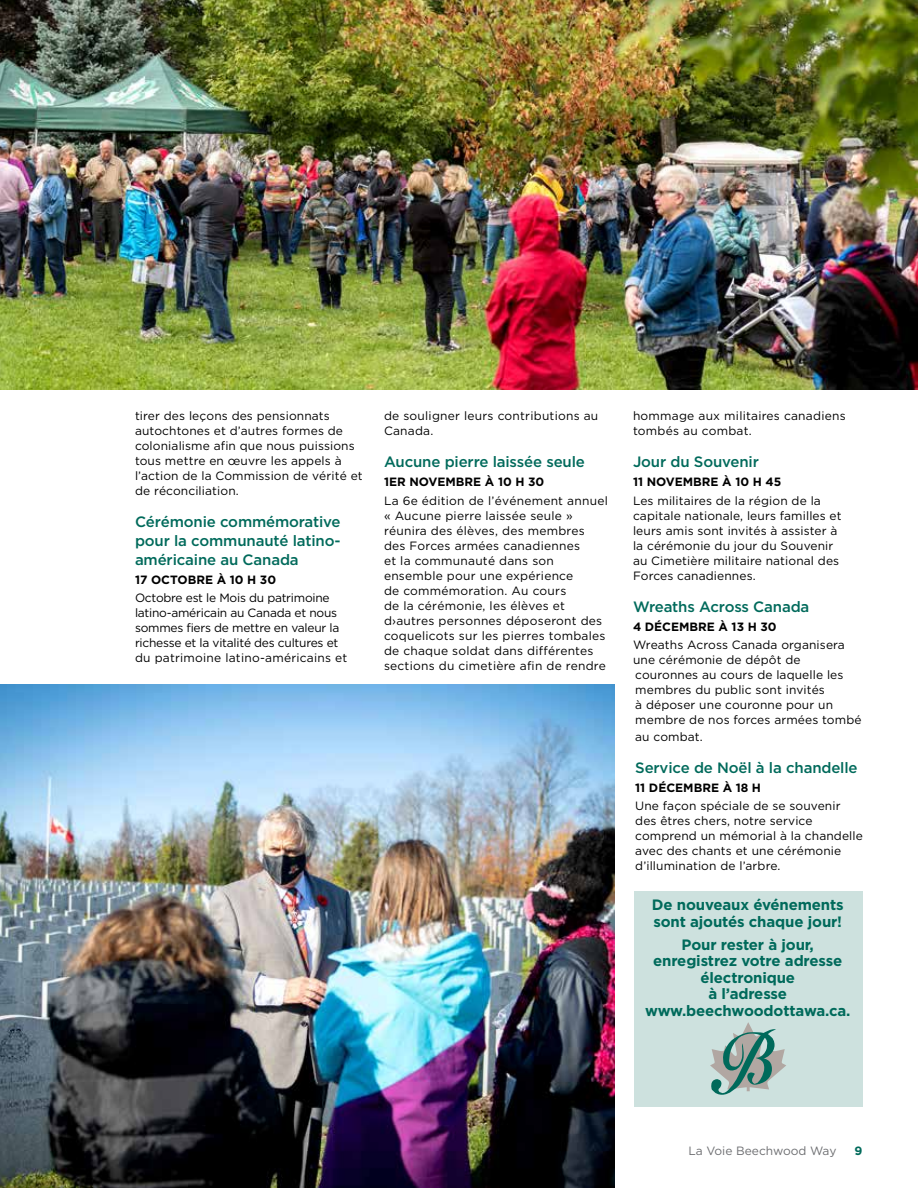
<style>
.page{position:relative;width:918px;height:1188px;background:#fff}
.page>*{position:absolute;margin:0;border:0;box-sizing:border-box;transform-origin:0 0}
.t1{font:500 15px/18.8px "Gotham HTF";letter-spacing:-.01em;color:#006a5b;text-align:justify}
.t2{font:700 15px/16.5px "Gotham";letter-spacing:-.01em;color:#006a5b}
.t3{font:12px/15px "Gotham";letter-spacing:.01em;color:#000}
.t4{font:12px/15px "Gotham";letter-spacing:-.02em;color:#000}
.t5{font:700 12px "Gotham";color:#000}
.t6{font:12px "Gotham";color:#6d6e71}
.t7{font:700 12px "Gotham";color:#006a5b}
</style>
<div class="page">
<img style="left:0;top:0;width:918px;height:389px">
<img style="left:0;top:685px;width:615px;height:503px">
<div style="left:634px;top:891px;width:229px;height:216px;background:#cde1de"></div>
<svg style="left:710px;top:1022px;width:76px;height:73px"></svg>
<p class="t3" style="left:135px;top:408px;width:229px">tirer des leçons des pensionnats autochtones et d’autres formes de colonialisme afin que nous puissions tous mettre en œuvre les appels à l’action de la Commission de vérité et de réconciliation.</p>
<p class="t1" style="left:135px;top:512px;width:207px">Cérémonie commémorative pour la communauté latino&shy;américaine au Canada</p>
<p class="t5" style="left:135px;top:572px;width:143px">17 OCTOBRE À 10 H 30</p>
<p class="t4" style="left:135px;top:590px;width:214px">Octobre est le Mois du patrimoine latino-américain au Canada et nous sommes fiers de mettre en valeur la richesse et la vitalité des cultures et du patrimoine latino-américains et</p>
<p class="t3" style="left:384px;top:408px;width:216px">de souligner leurs contributions au<br>Canada.</p>
<p class="t1" style="left:384px;top:452px;width:202px">Aucune pierre laissée seule</p>
<p class="t5" style="left:384px;top:474px;width:162px">1ER NOVEMBRE À 10 H 30</p>
<p class="t3" style="left:384px;top:493px;width:225px">La 6e édition de l’événement annuel « Aucune pierre laissée seule » réunira des élèves, des membres des Forces armées canadiennes<br>et la communauté dans son ensemble pour une expérience<br>de commémoration. Au cours<br>de la cérémonie, les élèves et d›autres personnes déposeront des coquelicots sur les pierres tombales de chaque soldat dans différentes sections du cimetière afin de rendre</p>
<p class="t3" style="left:633px;top:408px;width:214px">hommage aux militaires canadiens tombés au combat.</p>
<p class="t1" style="left:633px;top:452px;width:127px">Jour du Souvenir</p>
<p class="t5" style="left:633px;top:474px;width:150px">11 NOVEMBRE À 10 H 45</p>
<p class="t3" style="left:633px;top:493px;width:210px">Les militaires de la région de la capitale nationale, leurs familles et leurs amis sont invités à assister à la cérémonie du jour du Souvenir au Cimetière militaire national des<br>Forces canadiennes.</p>
<p class="t1" style="left:633px;top:597px;width:178px">Wreaths Across Canada</p>
<p class="t5" style="left:633px;top:618px;width:145px">4 DÉCEMBRE À 13 H 30</p>
<p class="t3" style="left:633px;top:637px;width:230px">Wreaths Across Canada organisera une cérémonie de dépôt de couronnes au cours de laquelle les membres du public sont invités<br>à déposer une couronne pour un membre de nos forces armées tombé</p>
<p class="t3" style="left:635px;top:729px;width:69px">au combat.</p>
<p class="t1" style="left:635px;top:758px;width:224px">Service de Noël à la chandelle</p>
<p class="t5" style="left:635px;top:780px;width:127px">11 DÉCEMBRE À 18 H</p>
<p class="t3" style="left:635px;top:798px;width:229px">Une façon spéciale de se souvenir des êtres chers, notre service comprend un mémorial à la chandelle avec des chants et une cérémonie d’illumination de l’arbre.</p>
<p class="t2" style="left:652px;top:896px;width:193px">De nouveaux événements sont ajoutés chaque jour!</p>
<p class="t2" style="left:645px;top:936px;width:207px;text-align:center">Pour rester à jour, enregistrez votre adresse électronique<br>à l’adresse www.beechwoodottawa.ca.</p>
<p class="t6" style="left:688px;top:1145px;width:150px">La Voie Beechwood Way</p>
<p class="t7" style="left:854px;top:1143px;width:9px">9</p>
</div>
